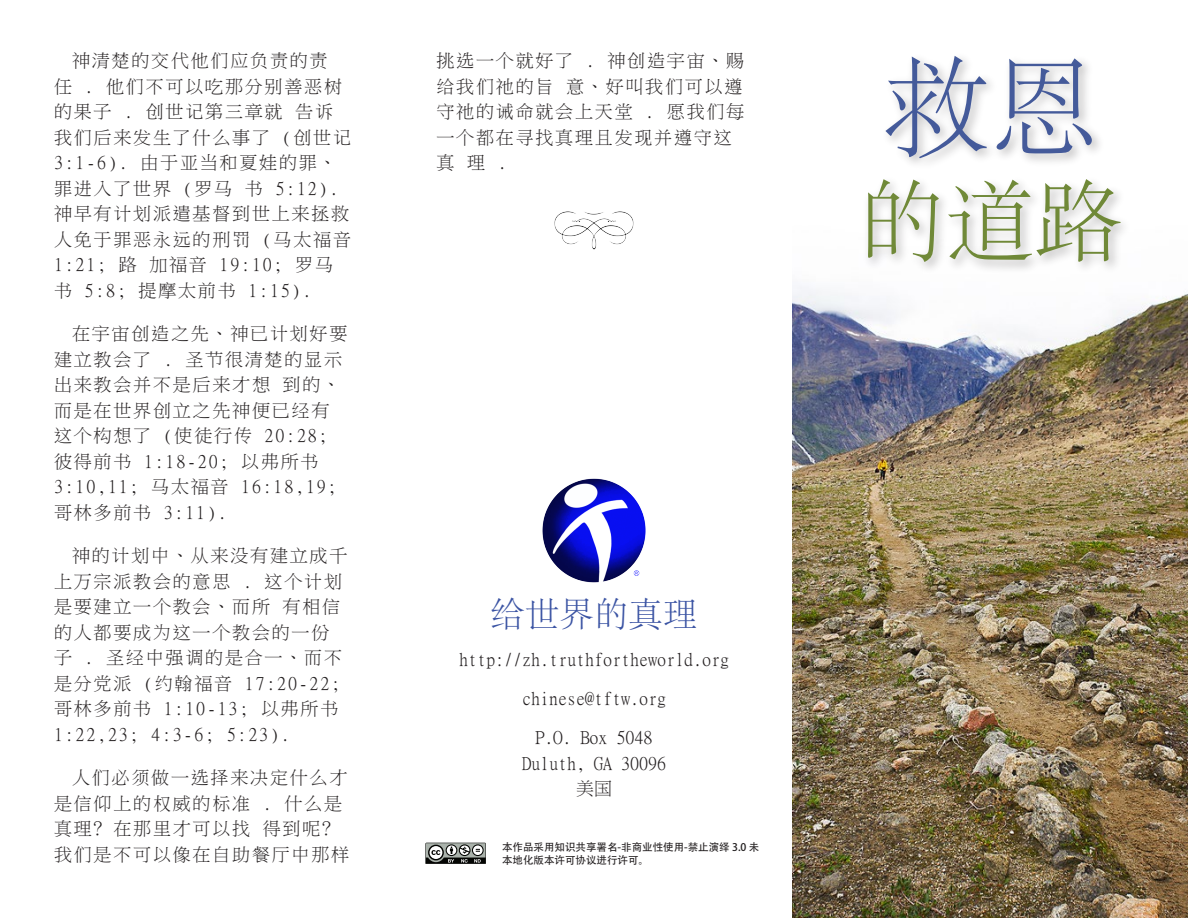
<style>
.page{position:relative;width:1188px;height:918px;background:#fff}
.page>*{position:absolute;margin:0;border:0;box-sizing:border-box;transform-origin:0 0}
.t1{font:300 108px "Adobe Song Std";color:#445a9a}
.t2{font:300 88.5px "Adobe Song Std";color:#708938}
.t3{font:300 34.5px "Adobe Song Std";color:#3a53a3}
.tractText{font:18px/25.5px "Ming Li U";letter-spacing:.1em;color:#231f20}
.tractText-2{font:18px "Ming Li U";color:#231f20}
.t4{font:10.5px/12.6px "Adobe Heiti Std";color:#231f20}
</style>
<div class="page">
<img style="left:542px;top:478px;width:104px;height:105px">
<svg style="left:425px;top:843px;width:61px;height:21px"></svg>
<img style="left:792px;top:286px;width:396px;height:632px">
<img style="left:805px;top:58px;width:379px;height:236px">
<img style="left:554px;top:211px;width:80px;height:38px">
<p class="tractText" style="left:54px;top:48px;width:299px;text-indent:18px">神清楚的交代他们应负责的责<br>任 . 他们不可以吃那分别善恶树的果子 . 创世记第三章就 告诉我们后来发生了什么事了 (创世记<br>3:1-6). 由于亚当和夏娃的罪、罪进入了世界 (罗马 书 5:12).神早有计划派遣基督到世上来拯救人免于罪恶永远的刑罚 (马太福音<br>1:21; 路 加福音 19:10; 罗马书 5:8; 提摩太前书 1:15).</p>
<p class="tractText" style="left:54px;top:321px;width:295px;text-indent:18px">在宇宙创造之先、神已计划好要建立教会了 . 圣节很清楚的显示出来教会并不是后来才想 到的、而是在世界创立之先神便已经有这个构想了 (使徒行传 20:28;彼得前书 1:18-20; 以弗所书<br>3:10,11; 马太福音 16:18,19;哥林多前书 3:11).</p>
<p class="tractText" style="left:54px;top:543px;width:295px;text-indent:18px">神的计划中、从来没有建立成千上万宗派教会的意思 . 这个计划是要建立一个教会、而所 有相信的人都要成为这一个教会的一份子 . 圣经中强调的是合一、而不是分党派 (约翰福音 17:20-22;哥林多前书 1:10-13; 以弗所书<br>1:22,23; 4:3-6; 5:23).</p>
<p class="tractText" style="left:54px;top:765px;width:297px;text-indent:18px">人们必须做一选择来决定什么才是信仰上的权威的标准 . 什么是真理﹖在那里才可以找 得到呢﹖我们是不可以像在自助餐厅中那样</p>
<p class="tractText" style="left:436px;top:48px;width:309px">挑选一个就好了 . 神创造宇宙、赐给我们祂的旨 意、好叫我们可以遵守祂的诫命就会上天堂 . 愿我们每一个都在寻找真理且发现并遵守这真 理 .</p>
<p class="t1" style="left:882px;top:50px;width:217px">救恩</p>
<p class="t2" style="left:857px;top:174px;width:267px">的道路</p>
<p class="t3" style="left:490px;top:596px;width:208px">给世界的真理</p>
<p class="tractText-2" style="left:459px;top:651px;width:271px">http://zh.truthfortheworld.org</p>
<p class="tractText-2" style="left:522px;top:690px;width:145px">chinese@tftw.org</p>
<p class="tractText" style="left:536px;top:725px;width:118px">P.O. Box 5048</p>
<p class="tractText-2" style="left:522px;top:754px;width:145px">Duluth, GA 30096</p>
<p class="tractText" style="left:576px;top:776px;width:37px">美国</p>
<p class="t4" style="left:502px;top:841px;width:259px">本作品采用知识共享署名-非商业性使用-禁止演绎 3.0 未本地化版本许可协议进行许可。</p>
</div>
